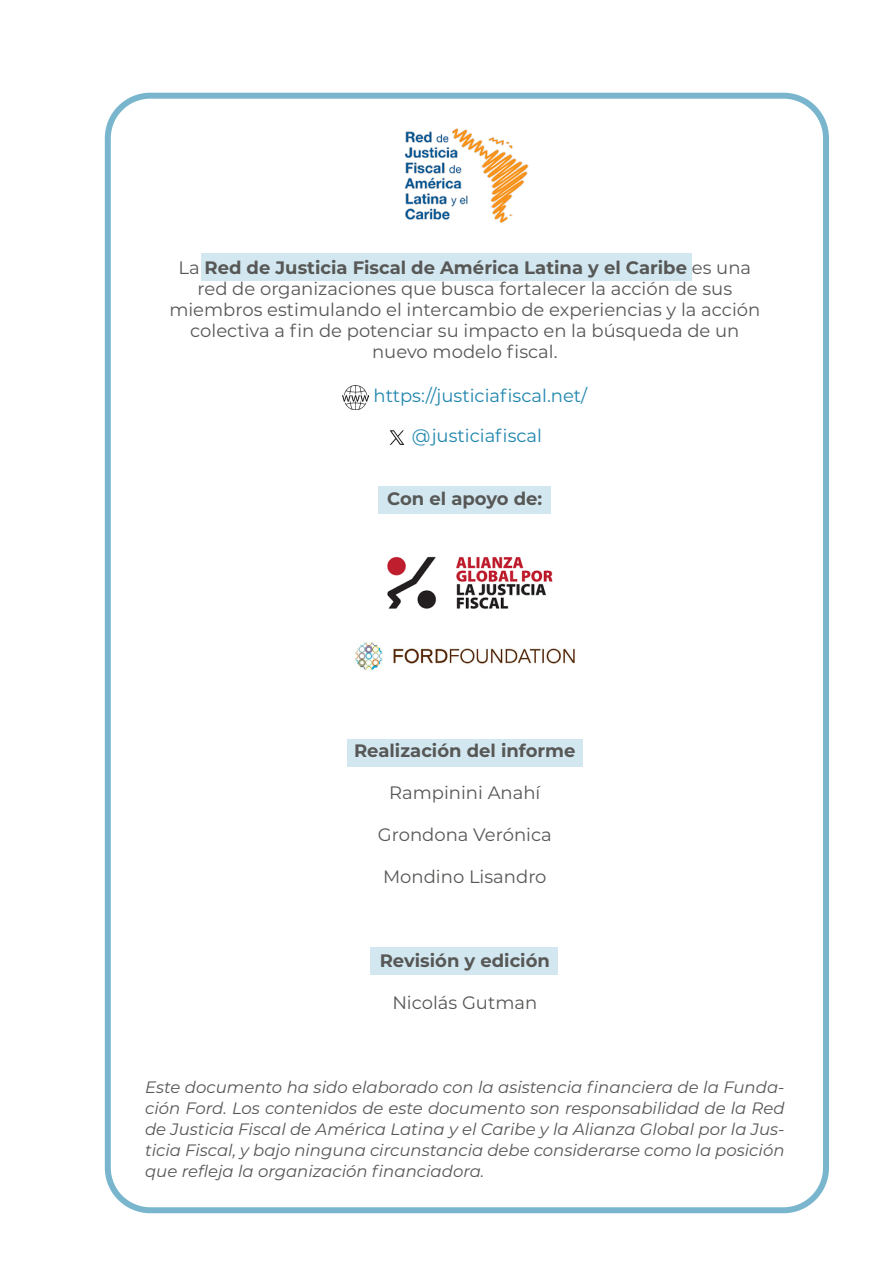
<style>
.page{position:relative;width:893px;height:1263px;background:#fff}
.page>*{position:absolute;margin:0;border:0;box-sizing:border-box;transform-origin:0 0}
.Cuerpo_del_texto{font:18px/21px "Montserrat";color:#575756;text-align:center}
.Cuerpo_del_texto-2{font:700 18px "Montserrat";color:#575756}
.t1{font:18px "Montserrat";color:#2086ae}
.Cuerpo_del_texto-3{font:italic 16.5px/21px "Montserrat";color:#575756;text-align:justify}
.s1{font-weight:700}
</style>
<div class="page">
<div style="left:105px;top:93px;width:724px;height:1120px;border:6px solid #79b6ce;border-radius:43px"></div>
<div style="left:201px;top:253px;width:491px;height:27px;background:#d2e7ef"></div>
<div style="left:378px;top:486px;width:173px;height:27px;background:#d2e7ef"></div>
<div style="left:347px;top:739px;width:236px;height:28px;background:#d2e7ef"></div>
<div style="left:370px;top:947px;width:188px;height:28px;background:#d2e7ef"></div>
<img style="left:404px;top:128px;width:125px;height:95px">
<img style="left:342px;top:386px;width:27px;height:23px">
<img style="left:389px;top:430px;width:16px;height:15px">
<img style="left:387px;top:556px;width:166px;height:53px">
<img style="left:355px;top:642px;width:220px;height:28px">
<p class="Cuerpo_del_texto" style="left:169px;top:257px;width:592px">La <span class="s1">Red de Justicia Fiscal de América Latina y el Caribe</span> es una red de organizaciones que busca fortalecer la acción de sus miembros estimulando el intercambio de experiencias y la acción colectiva a fin de potenciar su impacto en la búsqueda de un nuevo modelo fiscal.</p>
<p class="t1" style="left:373px;top:383px;width:215px">https://justiciafiscal.net/</p>
<p class="t1" style="left:412px;top:423px;width:132px">@justiciafiscal</p>
<p class="Cuerpo_del_texto-2" style="left:387px;top:486px;width:156px">Con el apoyo de:</p>
<p class="Cuerpo_del_texto-2" style="left:354px;top:738px;width:223px">Realización del informe</p>
<p class="Cuerpo_del_texto" style="left:389px;top:782px;width:153px">Rampinini Anahí</p>
<p class="Cuerpo_del_texto" style="left:378px;top:824px;width:175px">Grondona Verónica</p>
<p class="Cuerpo_del_texto" style="left:383px;top:866px;width:165px">Mondino Lisandro</p>
<p class="Cuerpo_del_texto-2" style="left:380px;top:948px;width:172px">Revisión y edición</p>
<p class="Cuerpo_del_texto" style="left:392px;top:992px;width:146px">Nicolás Gutman</p>
<p class="Cuerpo_del_texto-3" style="left:145px;top:1076px;width:641px">Este documento ha sido elaborado con la asistencia financiera de la Funda&shy;ción Ford. Los contenidos de este documento son responsabilidad de la Red de Justicia Fiscal de América Latina y el Caribe y la Alianza Global por la Jus&shy;ticia Fiscal, y bajo ninguna circunstancia debe considerarse como la posición que refleja la organización financiadora.</p>
</div>
